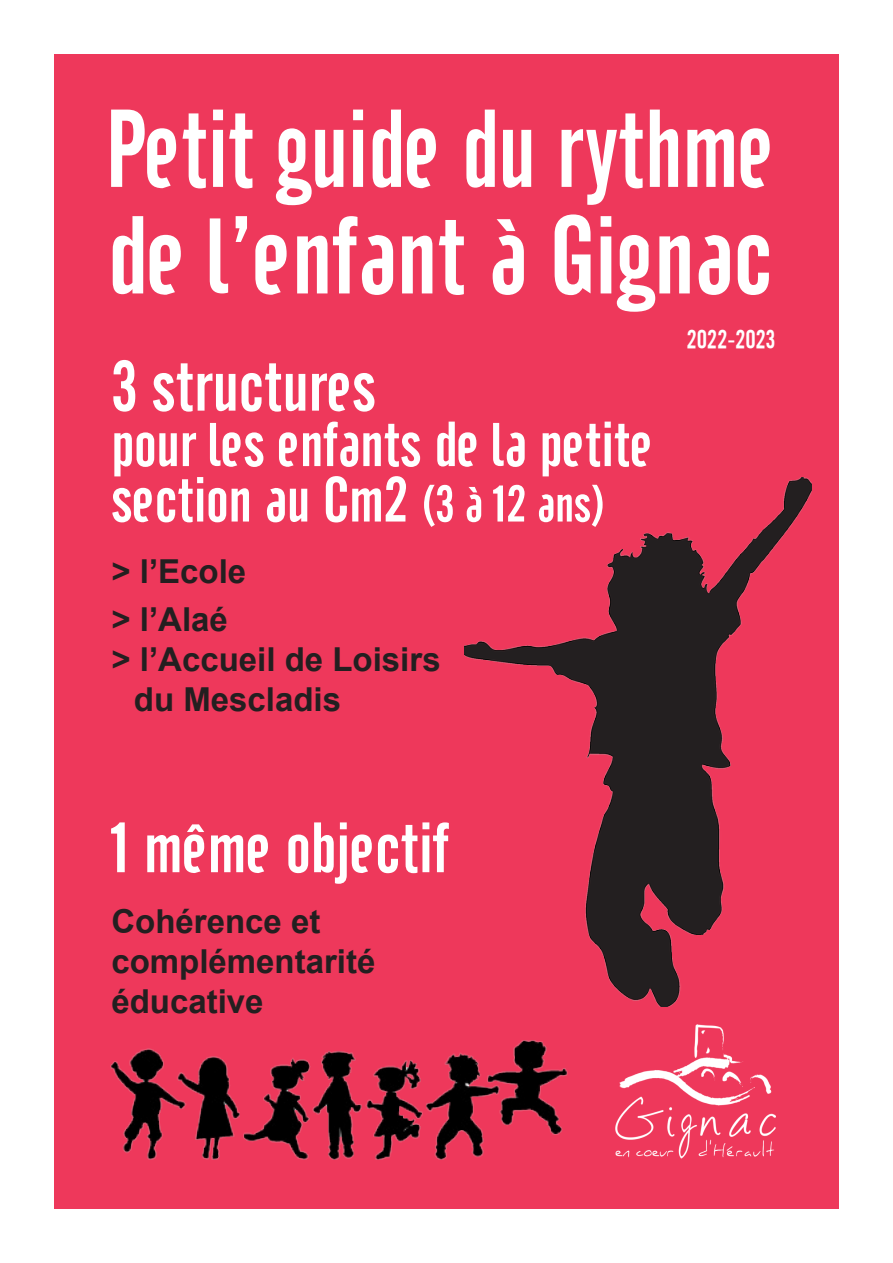
<style>
.page{position:relative;width:893px;height:1263px;background:#fff}
.page>*{position:absolute;margin:0;border:0;box-sizing:border-box;transform-origin:0 0}
.t1{font:109.5px/106.5px "Cafeta";color:#fff;scale:.93 1}
.t2{font:70.5px "Cafeta";color:#fff}
.t3{font:63px/55.5px "Cafeta";color:#fff}
.t4{font:700 33px/39.6px "Arial";color:#231f20}
.t5{font:25.5px "Cafeta";color:#fff}
.s1{font-size:51px}
</style>
<div class="page">
<div style="left:54px;top:54px;width:785px;height:1155px;background:#ee385b"></div>
<img style="left:110px;top:1040px;width:458px;height:120px">
<img style="left:615px;top:1024px;width:160px;height:135px">
<img style="left:464px;top:477px;width:347px;height:530px">
<h1 class="t1" style="left:105px;top:97px;width:721px">Petit guide du rythme de l’enfant à Gignac</h1>
<h2 class="t2" style="left:111px;top:347px;width:266px">3 structures</h2>
<h3 class="t3" style="left:111px;top:417px;width:543px">pour les enfants de la petite section au Cm2 <span class="s1">(3 à 12 ans)</span></h3>
<p class="t4" style="left:111px;top:547px;width:136px;line-height:48.6px">&gt; l’Ecole &gt; l’Alaé</p>
<p class="t4" style="left:134px;top:640px;width:308px;text-indent:-23px">&gt; l’Accueil de Loisirs du Mescladis</p>
<p class="t5" style="left:687px;top:325px;width:90px">2022-2023</p>
<h2 class="t2" style="left:111px;top:808px;width:339px">1 même objectif</h2>
<p class="t4" style="left:111px;top:902px;width:266px">Cohérence et complémentarité éducative</p>
</div>
